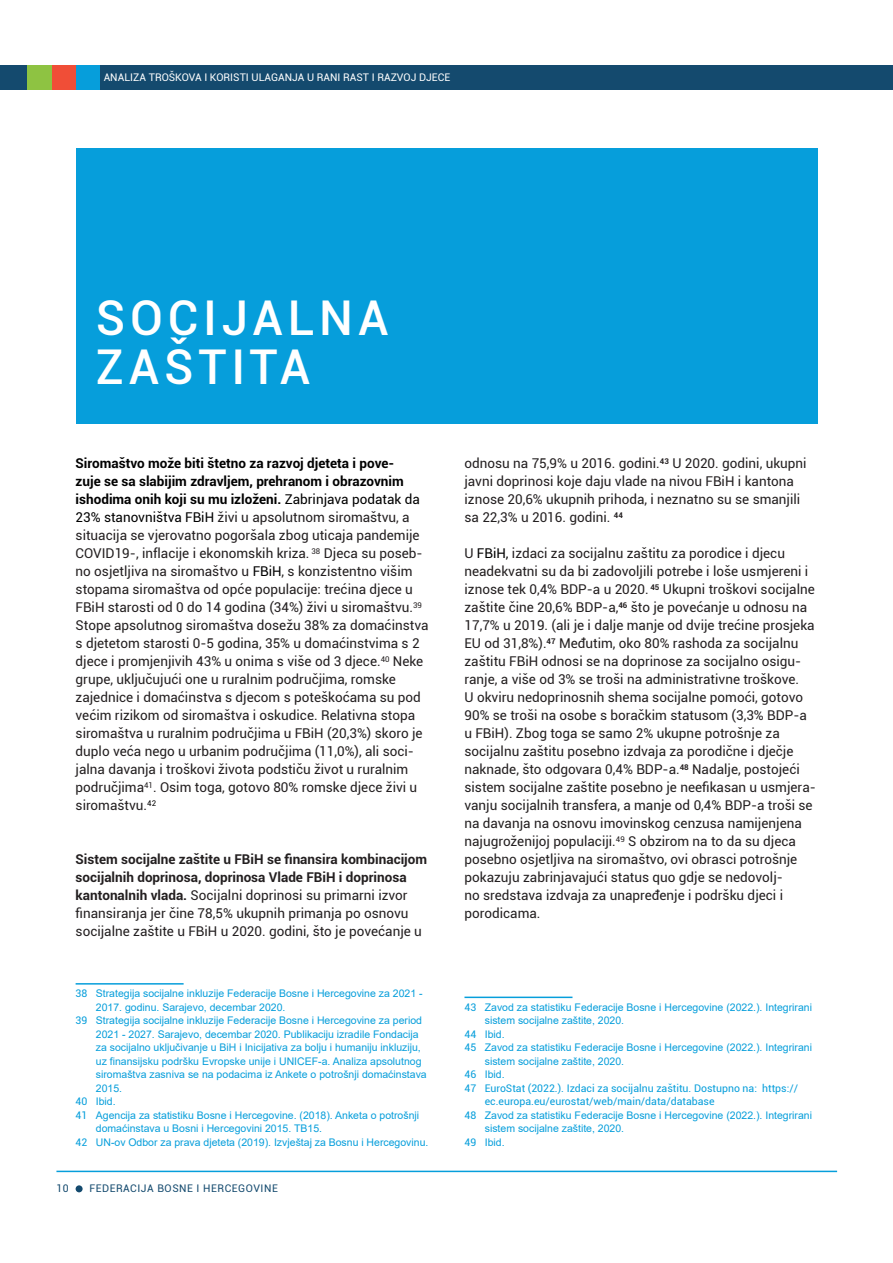
<style>
.page{position:relative;width:893px;height:1263px;background:#fff}
.page>*{position:absolute;margin:0;border:0;box-sizing:border-box;transform-origin:0 0}
.Section_Headline{font:500 48px/49.5px "Roboto";letter-spacing:.1em;color:#fff}
.Copy{font:13.5px/18px "Roboto";color:#231f20}
.Footnotes{font:10.5px/13.5px "Arial";color:#069edb}
.Footnotes-2{font:10.5px/13.5px "Roboto";color:#069edb}
.t1{font:10.5px "Roboto";color:#fff}
.t2{font:10.5px "Roboto";letter-spacing:.05em;color:#144a6e}
.s1{font-weight:700;color:#000}
.s2{color:#000}
.s3{font-weight:700}
.s4{font-family:"Roboto"}
</style>
<div class="page">
<div style="left:0;top:65px;width:893px;height:24px;background:#144a6e"></div>
<hr style="left:56px;top:1171px;width:781px;height:1px;background:#069edb">
<div style="left:76px;top:1185px;width:7px;height:7px;background:#144a6e;border-radius:50%"></div>
<div style="left:75px;top:65px;width:25px;height:24px;background:#069edb"></div>
<div style="left:51px;top:65px;width:24px;height:24px;background:#f04e37"></div>
<div style="left:27px;top:65px;width:24px;height:24px;background:#8ec342"></div>
<div style="left:76px;top:148px;width:741px;height:276px;background:#069edb"></div>
<hr style="left:76px;top:983px;width:108px;height:1px;background:#069edb">
<hr style="left:464px;top:996px;width:108px;height:2px;background:#069edb">
<p class="t1" style="left:104px;top:70px;width:348px">ANALIZA TROŠKOVA I KORISTI ULAGANJA U RANI RAST I RAZVOJ DJECE</p>
<p class="Section_Headline" style="left:96px;top:291px;width:294px">SOCIJALNA<br>ZAŠTITA</p>
<p class="Copy" style="left:76px;top:454px;width:354px"><span class="s1">Siromaštvo može biti štetno za razvoj djeteta i pove-<br>zuje se sa slabijim zdravljem, prehranom i obrazovnim ishodima onih koji su mu izloženi.</span> <span class="s2">Zabrinjava podatak da 23% stanovništva FBiH</span> živi u apsolutnom siromaštvu, a situacija se vjerovatno pogoršala zbog uticaja pandemije COVID19-, inflacije i ekonomskih kriza. <sup>38</sup> Djeca su poseb&shy;no osjetljiva na siromaštvo u <span class="s2">FBiH</span>, s konzistentno višim stopama siromaštva od opće populacije: trećina djece u FBiH starosti od 0 do 14 godina (34%) živi u siromaštvu.<sup>39<br></sup>Stope apsolutnog siromaštva dosežu 38% za domaćinstva s djetetom starosti 0-5 godina, 35% u domaćinstvima s 2 djece i promjenjivih 43% u onima s više od 3 djece.<sup>40</sup> Neke grupe, uključujući one u ruralnim područjima, romske zajednice i domaćinstva s djecom s poteškoćama su pod većim rizikom od siromaštva i oskudice. Relativna stopa siromaštva u ruralnim područjima u FBiH (20,3%) skoro je duplo veća nego u urbanim područjima (11,0%), ali soci&shy;jalna davanja i troškovi života podstiču život u ruralnim područjima<sup>41</sup>. Osim toga, gotovo 80% romske djece živi u siromaštvu.<sup>42</sup></p>
<p class="Copy" style="left:76px;top:850px;width:353px"><span class="s3">Sistem socijalne zaštite u FBiH se finansira kombinacijom socijalnih doprinosa, doprinosa Vlade FBiH i doprinosa kantonalnih vlada.</span> Socijalni doprinosi su primarni izvor finansiranja jer čine 78,5% ukupnih primanja po osnovu socijalne zaštite u FBiH u 2020. godini, što je povećanje u</p>
<p class="Footnotes" style="left:96px;top:987px;width:328px;text-indent:-20px"><span class="s4">38</span> Strategija socijalne inkluzije Federacije Bosne i Hercegovine za 2021 -<br>2017. godinu. Sarajevo, decembar 2020.</p>
<p class="Footnotes" style="left:96px;top:1014px;width:332px;text-indent:-20px"><span class="s4">39</span> Strategija socijalne inkluzije Federacije Bosne i Hercegovine za period 2021 - 2027. Sarajevo, decembar 2020. Publikaciju izradile Fondacija za socijalno uključivanje u BiH i Inicijativa za bolju i humaniju inkluziju, uz finansijsku podršku Evropske unije i UNICEF-a. Analiza apsolutnog siromaštva zasniva se na podacima iz Ankete o potrošnji domaćinstava 2015.</p>
<p class="Footnotes" style="left:76px;top:1095px;width:42px"><span class="s4">40</span> Ibid.</p>
<p class="Footnotes" style="left:96px;top:1108px;width:325px;text-indent:-20px"><span class="s4">41</span> Agencija za statistiku Bosne i Hercegovine. (2018). Anketa o potrošnji domaćinstava u Bosni i Hercegovini 2015. TB15.</p>
<p class="Footnotes" style="left:76px;top:1135px;width:354px"><span class="s4">42</span> UN-ov Odbor za prava djeteta (2019). Izvještaj za Bosnu i Hercegovinu.</p>
<p class="t2" style="left:56px;top:1181px;width:14px">10</p>
<p class="t2" style="left:89px;top:1181px;width:190px">FEDERACIJA BOSNE I HERCEGOVINE</p>
<p class="Copy" style="left:464px;top:454px;width:344px">odnosu na 75,9% u 2016. godini.<sup>43</sup> U 2020. godini, ukupni javni doprinosi koje daju vlade na nivou FBiH i kantona iznose 20,6% ukupnih prihoda, i neznatno su se smanjili sa 22,3% u 2016. godini. <sup>44</sup></p>
<p class="Copy" style="left:464px;top:544px;width:353px">U <span class="s2">FBiH,</span> izdaci za socijalnu zaštitu za porodice i djecu neadekvatni su da bi zadovoljili potrebe i loše usmjereni i iznose tek 0,4% BDP-a u 2020. <sup>45</sup> Ukupni troškovi socijalne zaštite čine 20,6% BDP-a,<sup>46</sup> što je povećanje u odnosu na 17,7% u 2019. (ali je i dalje manje od dvije trećine prosjeka EU od 31,8%).<sup>47</sup> Međutim, oko 80% rashoda za socijalnu zaštitu FBiH odnosi se na doprinose za socijalno osigu&shy;ranje, a više od 3% se troši na administrativne troškove.<br>U okviru nedoprinosnih shema socijalne pomoći, gotovo 90% se troši na osobe s boračkim statusom (3,3% BDP-a u FBiH). Zbog toga se samo 2% ukupne potrošnje za socijalnu zaštitu posebno izdvaja za porodične i dječje naknade, što odgovara 0,4% BDP-a.<sup>48</sup> Nadalje, postojeći sistem socijalne zaštite posebno je neefikasan u usmjera&shy;vanju socijalnih transfera, a manje od 0,4% BDP-a troši se na davanja na osnovu imovinskog cenzusa namijenjena najugroženijoj populaciji.<sup>49</sup> S obzirom na to da su djeca posebno osjetljiva na siromaštvo, ovi obrasci potrošnje pokazuju zabrinjavajući status quo gdje se nedovolj-<br>no sredstava izdvaja za unapređenje i podršku djeci i porodicama.</p>
<p class="Footnotes" style="left:485px;top:1000px;width:329px;text-indent:-20px"><span class="s4">43</span> Zavod za statistiku Federacije Bosne i Hercegovine (2022.). Integrirani sistem socijalne zaštite, 2020.</p>
<p class="Footnotes" style="left:464px;top:1027px;width:42px"><span class="s4">44</span> Ibid.</p>
<p class="Footnotes" style="left:485px;top:1041px;width:329px;text-indent:-20px"><span class="s4">45</span> Zavod za statistiku Federacije Bosne i Hercegovine (2022.). Integrirani sistem socijalne zaštite, 2020.</p>
<p class="Footnotes" style="left:464px;top:1068px;width:42px"><span class="s4">46</span> Ibid.</p>
<p class="Footnotes-2" style="left:485px;top:1081px;width:315px;text-indent:-20px">47 EuroStat (2022.). Izdaci za socijalnu zaštitu. Dostupno na: https:// ec.europa.eu/eurostat/web/main/data/database</p>
<p class="Footnotes" style="left:485px;top:1108px;width:329px;text-indent:-20px"><span class="s4">48</span> Zavod za statistiku Federacije Bosne i Hercegovine (2022.). Integrirani sistem socijalne zaštite, 2020.</p>
<p class="Footnotes" style="left:464px;top:1135px;width:42px"><span class="s4">49</span> Ibid.</p>
</div>
